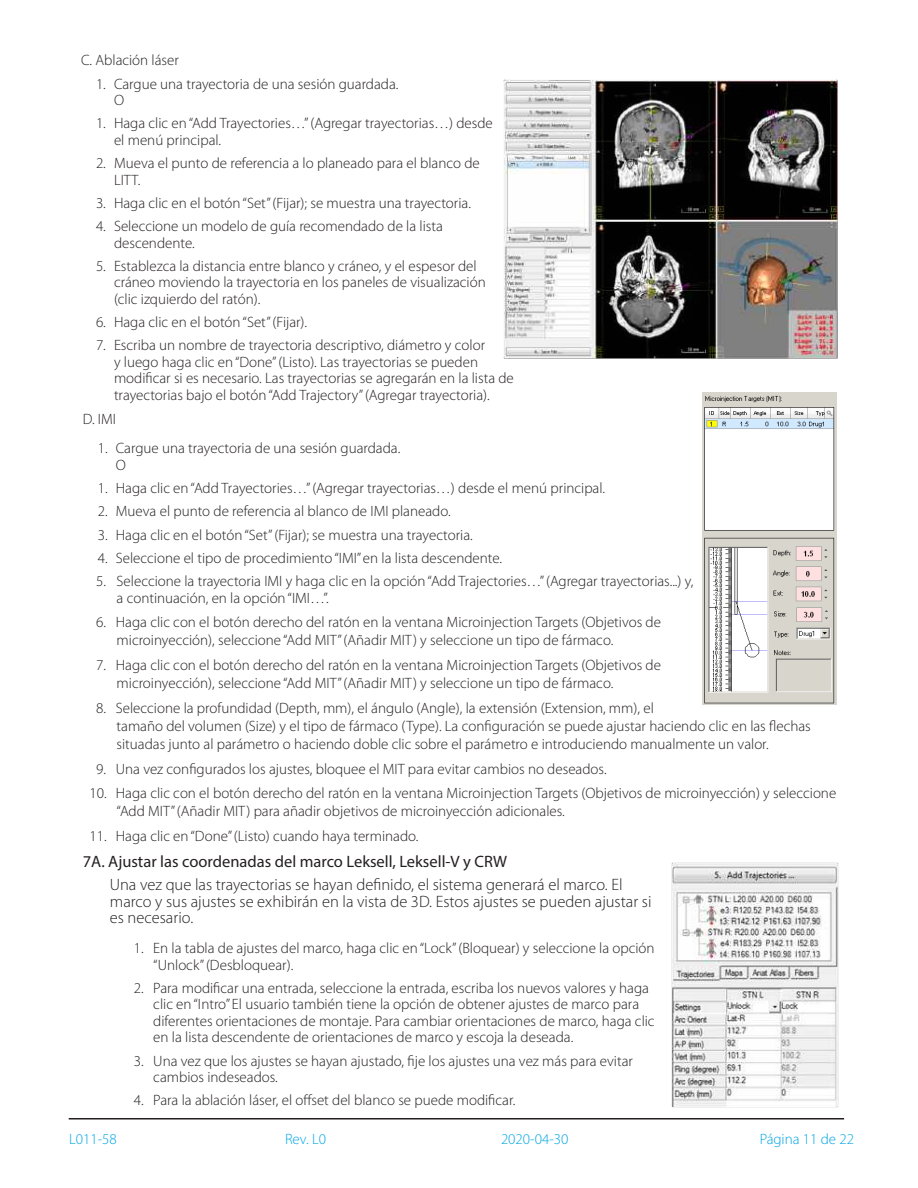
<style>
.page{position:relative;width:918px;height:1188px;background:#fff}
.page>*{position:absolute;margin:0;border:0;box-sizing:border-box;transform-origin:0 0}
.t1{font:300 16.5px/16.5px "Myriad Pro";color:#231f20}
.t2{font:16.5px "Myriad Pro";color:#231f20}
.t3{font:300 15px/16.5px "Myriad Pro";color:#231f20}
.t4{font:300 15px "Myriad Pro";color:#00a6e4}
</style>
<div class="page">
<hr style="left:69px;top:1118px;width:775px;height:2px;background:#231f20">
<img style="left:503px;top:80px;width:335px;height:279px">
<img style="left:671px;top:863px;width:168px;height:245px">
<img style="left:703px;top:392px;width:133px;height:313px">
<p class="t3" style="left:81px;top:52px;width:99px">C. Ablación láser</p>
<p class="t3" style="left:114px;top:76px;width:286px;text-indent:-18px">1. Cargue una trayectoria de una sesión guardada.<br>O</p>
<p class="t3" style="left:114px;top:115px;width:380px;text-indent:-18px">1. Haga clic en “Add Trayectories…” (Agregar trayectorias…) desde el menú principal.</p>
<p class="t3" style="left:114px;top:155px;width:367px;text-indent:-18px">2. Mueva el punto de referencia a lo planeado para el blanco de<br>LITT.</p>
<p class="t3" style="left:96px;top:195px;width:377px">3. Haga clic en el botón “Set” (Fijar); se muestra una trayectoria.</p>
<p class="t3" style="left:114px;top:218px;width:330px;text-indent:-18px">4. Seleccione un modelo de guía recomendado de la lista descendente.</p>
<p class="t3" style="left:114px;top:258px;width:373px;text-indent:-18px">5. Establezca la distancia entre blanco y cráneo, y el espesor del cráneo moviendo la trayectoria en los paneles de visualización (clic izquierdo del ratón).</p>
<p class="t3" style="left:96px;top:314px;width:213px">6. Haga clic en el botón “Set” (Fijar).</p>
<p class="t3" style="left:114px;top:337px;width:401px;text-indent:-18px">7. Escriba un nombre de trayectoria descriptivo, diámetro y color<br>y luego haga clic en “Done” (Listo). Las trayectorias se pueden modificar si es necesario. Las trayectorias se agregarán en la lista de trayectorias bajo el botón “Add Trajectory” (Agregar trayectoria).</p>
<p class="t3" style="left:83px;top:411px;width:35px">D. IMI</p>
<p class="t3" style="left:116px;top:440px;width:286px;text-indent:-18px">1. Cargue una trayectoria de una sesión guardada.<br>O</p>
<p class="t3" style="left:98px;top:480px;width:509px">1. Haga clic en “Add Trayectories…” (Agregar trayectorias…) desde el menú principal.</p>
<p class="t3" style="left:98px;top:503px;width:354px">2. Mueva el punto de referencia al blanco de IMI planeado.</p>
<p class="t3" style="left:98px;top:527px;width:377px">3. Haga clic en el botón “Set” (Fijar); se muestra una trayectoria.</p>
<p class="t3" style="left:98px;top:550px;width:406px">4. Seleccione el tipo de procedimiento “IMI” en la lista descendente.</p>
<p class="t3" style="left:117px;top:573px;width:578px;text-indent:-20px">5. Seleccione la trayectoria IMI y haga clic en la opción “Add Trajectories…” (Agregar trayectorias...) y, a continuación, en la opción “IMI…”.</p>
<p class="t3" style="left:117px;top:614px;width:546px;line-height:18px;text-indent:-20px">6. Haga clic con el botón derecho del ratón en la ventana Microinjection Targets (Objetivos de microinyección), seleccione “Add MIT” (Añadir MIT) y seleccione un tipo de fármaco.</p>
<p class="t3" style="left:117px;top:656px;width:546px;line-height:18px;text-indent:-20px">7. Haga clic con el botón derecho del ratón en la ventana Microinjection Targets (Objetivos de microinyección), seleccione “Add MIT” (Añadir MIT) y seleccione un tipo de fármaco.</p>
<p class="t3" style="left:117px;top:699px;width:696px;line-height:18px;text-indent:-20px">8. Seleccione la profundidad (Depth, mm), el ángulo (Angle), la extensión (Extension, mm), el<br>tamaño del volumen (Size) y el tipo de fármaco (Type). La configuración se puede ajustar haciendo clic en las flechas situadas junto al parámetro o haciendo doble clic sobre el parámetro e introduciendo manualmente un valor.</p>
<p class="t3" style="left:96px;top:761px;width:512px">9. Una vez configurados los ajustes, bloquee el MIT para evitar cambios no deseados.</p>
<p class="t3" style="left:117px;top:785px;width:721px;line-height:18px;text-indent:-27px">10. Haga clic con el botón derecho del ratón en la ventana Microinjection Targets (Objetivos de microinyección) y seleccione “Add MIT” (Añadir MIT) para añadir objetivos de microinyección adicionales.</p>
<p class="t3" style="left:90px;top:828px;width:331px">11. Haga clic en “Done” (Listo) cuando haya terminado.</p>
<p class="t2" style="left:83px;top:851px;width:426px">7A. Ajustar las coordenadas del marco Leksell, Leksell-V y CRW</p>
<p class="t1" style="left:110px;top:877px;width:543px">Una vez que las trayectorias se hayan definido, el sistema generará el marco. El marco y sus ajustes se exhibirán en la vista de 3D. Estos ajustes se pueden ajustar si es necesario.</p>
<p class="t3" style="left:153px;top:940px;width:503px;text-indent:-19px">1. En la tabla de ajustes del marco, haga clic en “Lock” (Bloquear) y seleccione la opción “Unlock” (Desbloquear).</p>
<p class="t3" style="left:153px;top:980px;width:503px;text-indent:-19px">2. Para modificar una entrada, seleccione la entrada, escriba los nuevos valores y haga clic en “Intro” El usuario también tiene la opción de obtener ajustes de marco para diferentes orientaciones de montaje. Para cambiar orientaciones de marco, haga clic en la lista descendente de orientaciones de marco y escoja la deseada.</p>
<p class="t3" style="left:153px;top:1053px;width:481px;text-indent:-19px">3. Una vez que los ajustes se hayan ajustado, fije los ajustes una vez más para evitar cambios indeseados.</p>
<p class="t3" style="left:134px;top:1092px;width:383px">4. Para la ablación láser, el offset del blanco se puede modificar.</p>
<p class="t4" style="left:69px;top:1131px;width:49px">L011-58</p>
<p class="t4" style="left:285px;top:1131px;width:43px">Rev. L0</p>
<p class="t4" style="left:501px;top:1131px;width:69px">2020-04-30</p>
<p class="t4" style="left:760px;top:1131px;width:96px">Página 11 de 22</p>
</div>
